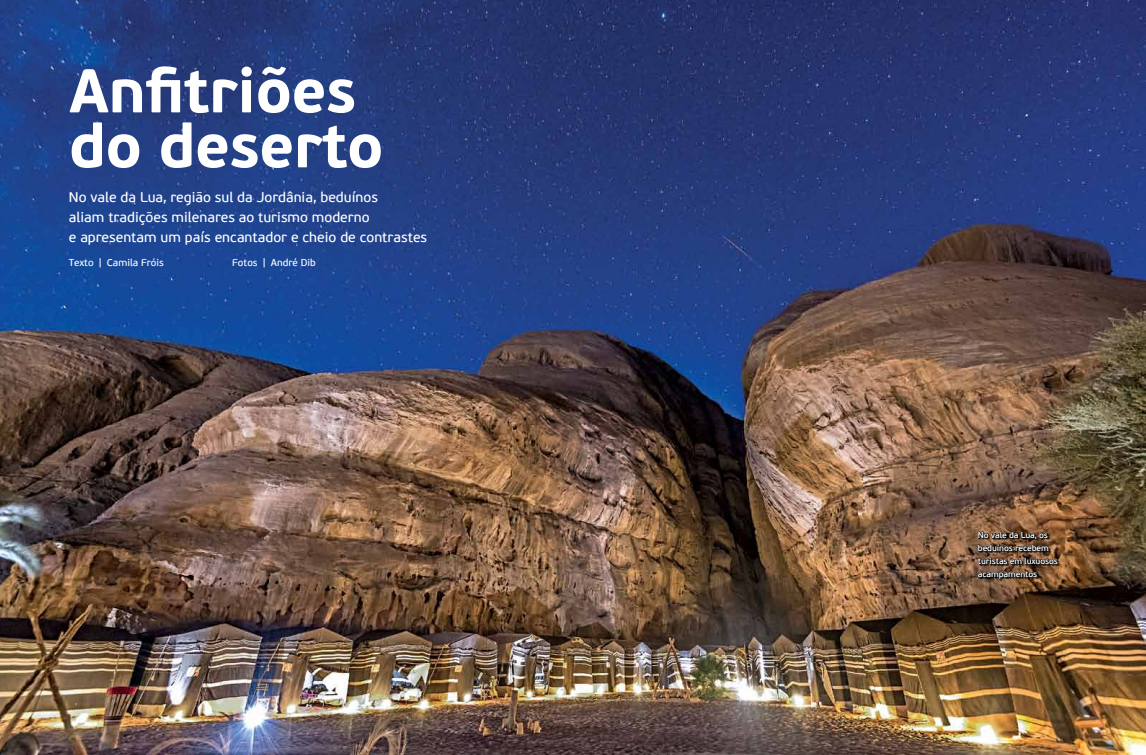
<style>
.page{position:relative;width:1146px;height:755px;background:#fff}
.page>*{position:absolute;margin:0;border:0;box-sizing:border-box;transform-origin:0 0}
.t1{font:700 61.5px/54.9px "PF Beau Sans Pro";letter-spacing:-.01em;color:#fff}
.t2{font:14px/20px "PF Beau Sans Pro Bbook";color:#fff}
.t3{font:10px "PF Beau Sans Pro Bbook";color:#fff}
.t4{font:600 8.5px/13px "PF Beau Sans Pro";letter-spacing:-.015em;color:#fff}
</style>
<div class="page">
<img style="left:0;top:0;width:1145px;height:754px">
<div style="left:978px;top:532px;width:81px;height:48px;background:#000;opacity:.75"></div>
<svg style="left:977px;top:518px;width:81px;height:61px;background:#583d28"></svg>
<h1 class="t1" style="left:69px;top:65px;width:316px">Anfitriões do deserto</h1>
<p class="t2" style="left:69px;top:187px;width:360px">No vale da Lua, região sul da Jordânia, beduínos<br>aliam tradições milenares ao turismo moderno<br>e apresentam um país encantador e cheio de contrastes</p>
<p class="t3" style="left:69px;top:256px;width:96px">Texto | Camila Fróis</p>
<p class="t3" style="left:232px;top:256px;width:85px">Fotos | André Dib</p>
<p class="t4" style="left:977px;top:528px;width:81px">No vale da Lua, os beduínos recebem turistas em luxuosos acampamentos</p>
</div>
